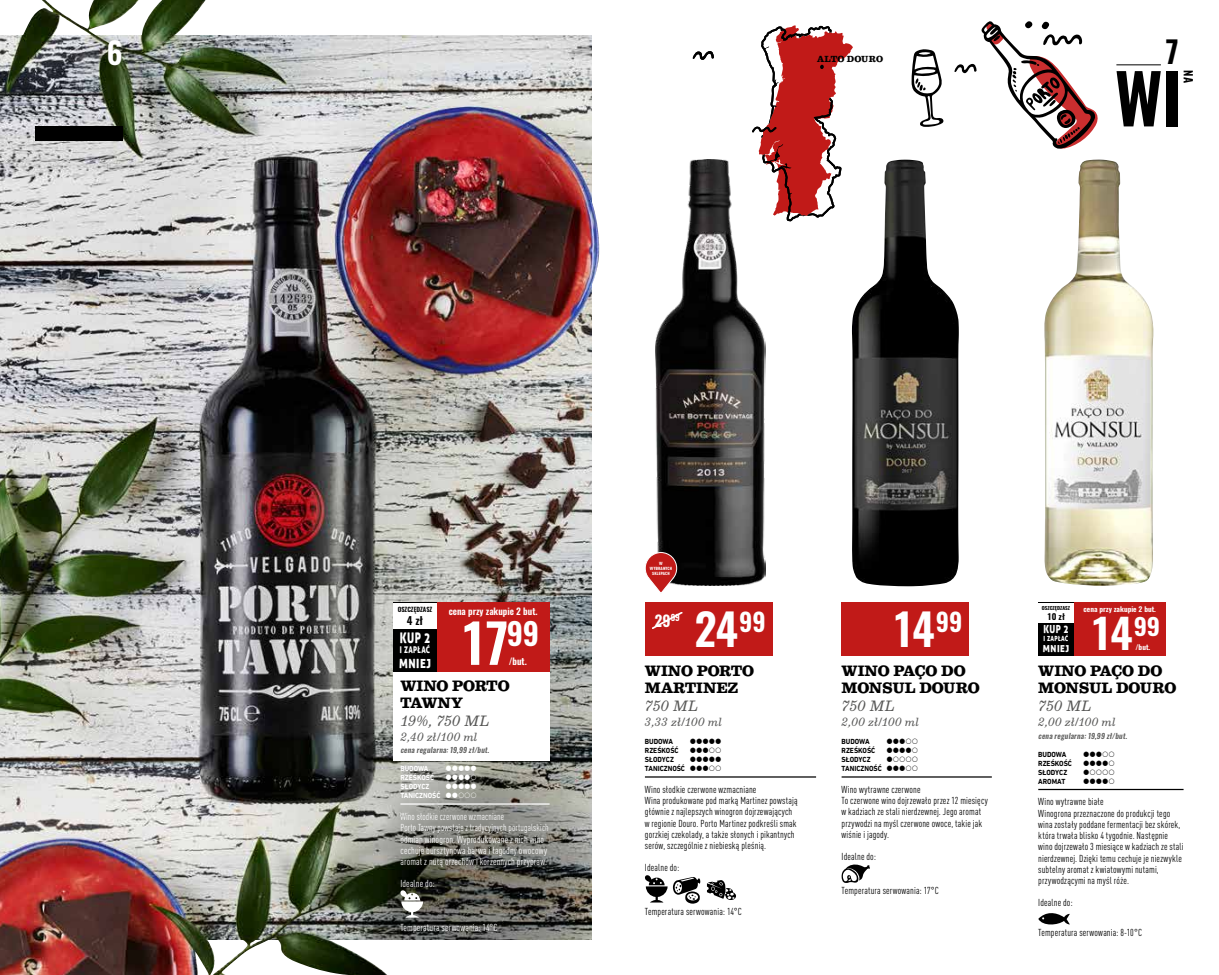
<style>
.page{position:relative;width:1219px;height:975px;background:#fff}
.page>*{position:absolute;margin:0;border:0;box-sizing:border-box;transform-origin:0 0}
.t1{font:600 68.38px "Oswald";color:#000}
.t2{font:600 53.62px "Oswald";color:#fff}
.t3{font:600 43.75px "Oswald";color:#fff}
.t4{font:600 40.88px "Oswald";color:#fff;scale:1.07 1}
.t5{font:600 30.25px "Oswald";color:#fff}
.t6{font:600 30.25px "Oswald";color:#000}
.t7{font:600 25px "Oswald";color:#fff}
.t8{font:700 15.62px/16.9px "Egizio URWTOT";letter-spacing:-.01em;color:#000}
.t9{font:italic 15.62px "Egizio URWTOT";letter-spacing:.015em;color:#575756}
.t10{font:600 15.25px "Oswald";color:#fff}
.t11{font:14.5px "Aller Display";color:#fff;scale:.75 1}
.t12{font:12.62px "Aller Display";letter-spacing:.05em;color:#fff;scale:.88 1}
.t13{font:italic 12.5px "Egizio URWTOT";letter-spacing:.01em;color:#575756}
.t14{font:600 11.38px "Oswald";color:#000}
.t15{font:11px "Aller Display";color:#fff;scale:.8 1}
.t16{font:600 11px "Oswald";color:#000}
.t17{font:condensed 10px/11.2px "DIN Pro";letter-spacing:.02em;color:#000}
.t18{font:condensed 10px/11.2px "DIN Pro";letter-spacing:.02em;color:#fff;scale:.93 1}
.t19{font:condensed 10px "DIN Pro";letter-spacing:.02em;color:#fff}
.t20{font:9.62px "Aller Display";letter-spacing:.05em;color:#fff;scale:.94 1}
.t21{font:700 9.25px "Egizio URWTOT";letter-spacing:.02em;color:#000}
.t22{font:9.25px "Aller Display";letter-spacing:.05em;color:#fff;scale:.75 1}
.t23{font:600 9.12px "Oswald";color:#fff}
.t24{font:600 8.38px "Oswald";color:#000;scale:1.07 1}
.t25{font:700 7.5px/9px "DIN Next LT Pro";letter-spacing:-.005em;color:#000;scale:.95 1}
.t26{font:italic 500 7.5px "Oswald";color:#575756}
.t27{font:700 7.5px/9px "DIN Next LT Pro";letter-spacing:-.005em;color:#fff;scale:.95 1}
.t28{font:600 7px "Oswald";color:#fff;scale:1.07 1}
.t29{font:7px "Aller Display";letter-spacing:.05em;color:#fff;scale:.8 1}
.t30{font:600 6.38px "Oswald";color:#000}
.t31{font:600 4.88px "Oswald";color:#000;scale:1.07 1}
.t32{font:900 condensed 4.5px/5.1px "DIN Pro";letter-spacing:.025em;color:#fff;text-align:center}
</style>
<div class="page">
<img style="left:0;top:35px;width:592px;height:904px">
<img style="left:7px;top:0;width:280px;height:158px">
<div style="left:393px;top:671px;width:157px;height:89px;background:#fff"></div>
<svg style="left:954px;top:21px;width:144px;height:128px"></svg>
<svg style="left:912px;top:49px;width:32px;height:78px"></svg>
<img style="left:656px;top:159px;width:109px;height:427px">
<img style="left:852px;top:159px;width:107px;height:427px">
<img style="left:1044px;top:159px;width:110px;height:427px">
<hr style="left:645px;top:776px;width:171px;height:1px;background:#000">
<svg style="left:707px;top:880px;width:29px;height:19px"></svg>
<svg style="left:645px;top:875px;width:56px;height:28px"></svg>
<hr style="left:400px;top:803px;width:150px;height:1px;background:#fff">
<svg style="left:400px;top:889px;width:23px;height:28px"></svg>
<hr style="left:1038px;top:788px;width:145px;height:2px;background:#000">
<svg style="left:1038px;top:913px;width:32px;height:12px"></svg>
<hr style="left:842px;top:776px;width:150px;height:1px;background:#000">
<svg style="left:841px;top:864px;width:29px;height:19px"></svg>
<div style="left:437px;top:602px;width:113px;height:70px;background:#c11a18"></div>
<div style="left:393px;top:602px;width:44px;height:70px;background:#000"></div>
<div style="left:393px;top:602px;width:44px;height:26px;background:#fff"></div>
<div style="left:645px;top:602px;width:127px;height:54px;background:#c11a18"></div>
<svg style="left:652px;top:612px;width:30px;height:16px"></svg>
<div style="left:1074px;top:602px;width:92px;height:53px;background:#c11a18"></div>
<div style="left:1038px;top:602px;width:36px;height:53px;background:#000"></div>
<div style="left:1038px;top:602px;width:36px;height:20px;background:#fff"></div>
<div style="left:842px;top:602px;width:127px;height:54px;background:#c11a18"></div>
<svg style="left:645px;top:552px;width:32px;height:40px"></svg>
<div style="left:35px;top:126px;width:88px;height:14px;background:#000"></div>
<hr style="left:1116px;top:64px;width:45px;height:1px;background:#000">
<svg style="left:693px;top:51px;width:21px;height:9px"></svg>
<svg style="left:752px;top:25px;width:101px;height:196px"></svg>
<svg style="left:446px;top:765px;width:30px;height:33px"></svg>
<h3 class="t5" style="left:107px;top:32px;width:17px">6</h3>
<p class="t21" style="left:817px;top:53px;width:67px">ALTO DOURO</p>
<h3 class="t6" style="left:1165px;top:31px;width:16px">7</h3>
<p class="t14" style="left:1196px;top:70px;width:14px;rotate:90deg">NA</p>
<h1 class="t1" style="left:1114px;top:51px;width:69px">WI</h1>
<p class="t30" style="left:398px;top:605px;width:36px">OSZCZĘDZASZ</p>
<p class="t16" style="left:407px;top:613px;width:18px">4 zł</p>
<h3 class="t11" style="left:400px;top:628px;width:42px">KUP 2</h3>
<p class="t22" style="left:400px;top:644px;width:42px">I ZAPŁAĆ</p>
<p class="t12" style="left:399px;top:655px;width:38px">MNIEJ</p>
<p class="t23" style="left:449px;top:604px;width:90px">cena przy zakupie 2 but.</p>
<h2 class="t2" style="left:460px;top:605px;width:81px">17<sup>99</sup></h2>
<p class="t23" style="left:509px;top:654px;width:20px">/but.</p>
<h3 class="t8" style="left:400px;top:677px;width:111px">WINO PORTO<br>TAWNY</h3>
<h3 class="t9" style="left:400px;top:711px;width:90px">19%, 750 ML</h3>
<p class="t13" style="left:400px;top:729px;width:78px">2,40 zł/100 ml</p>
<p class="t26" style="left:400px;top:746px;width:92px">cenaregularna:19,99 zł/but.</p>
<p class="t27" style="left:400px;top:764px;width:44px">BUDOWA<br>RZEŚKOŚĆ<br>SŁODYCZ<br>TANICZNOŚĆ</p>
<p class="t18" style="left:400px;top:810px;width:161px">Wino słodkie czerwone wzmacniane<br>Porto Tawny powstaje z tradycyjnych portugalskich odmian winogron. Wyprodukowane z nich wino cechuje bursztynowa barwa i łagodny owocowy aromat z nutą orzechów i korzennych przypraw.</p>
<p class="t19" style="left:400px;top:877px;width:36px">Idealne do:</p>
<p class="t19" style="left:400px;top:921px;width:99px">Temperatura serwowania: 14°C</p>
<p class="t32" style="left:650px;top:560px;width:24px">W<br>WYBRANYCH<br>SKLEPACH</p>
<h3 class="t10" style="left:654px;top:609px;width:27px">29<sup>99</sup></h3>
<h3 class="t3" style="left:694px;top:598px;width:73px">24<sup>99</sup></h3>
<h3 class="t8" style="left:645px;top:662px;width:111px">WINO PORTO<br>MARTINEZ</h3>
<h3 class="t9" style="left:645px;top:697px;width:54px">750 ML</h3>
<p class="t13" style="left:645px;top:715px;width:78px">3,33 zł/100 ml</p>
<p class="t25" style="left:645px;top:737px;width:44px">BUDOWA<br>RZEŚKOŚĆ<br>SŁODYCZ<br>TANICZNOŚĆ</p>
<p class="t17" style="left:645px;top:783px;width:154px">Wino słodkie czerwone wzmacniane<br>Wina produkowane pod marką Martinez powstają głównie z najlepszych winogron dojrzewających w regionie Douro. Porto Martinez podkreśli smak gorzkiej czekolady, a także słonych i pikantnych serów, szczególnie z niebieską pleśnią.</p>
<p class="t17" style="left:645px;top:861px;width:36px">Idealne do:</p>
<p class="t17" style="left:645px;top:905px;width:99px">Temperatura serwowania: 14°C</p>
<h3 class="t7" style="left:936px;top:604px;width:28px">99</h3>
<h3 class="t3" style="left:892px;top:598px;width:45px">14</h3>
<h3 class="t8" style="left:842px;top:662px;width:140px">WINO PAÇO DO<br>MONSUL DOURO</h3>
<h3 class="t9" style="left:842px;top:697px;width:54px">750 ML</h3>
<p class="t13" style="left:842px;top:715px;width:78px">2,00 zł/100 ml</p>
<p class="t25" style="left:842px;top:737px;width:44px">BUDOWA<br>RZEŚKOŚĆ<br>SŁODYCZ<br>TANICZNOŚĆ</p>
<p class="t17" style="left:842px;top:783px;width:148px">Wino wytrawne czerwone<br>To czerwone wino dojrzewało przez 12 miesięcy w kadziach ze stali nierdzewnej. Jego aromat przywodzi na myśl czerwone owoce, takie jak wiśnie i jagody.</p>
<p class="t17" style="left:842px;top:851px;width:36px">Idealne do:</p>
<p class="t17" style="left:842px;top:885px;width:99px">Temperatura serwowania: 17°C</p>
<p class="t31" style="left:1042px;top:604px;width:28px">OSZCZĘDZASZ</p>
<p class="t24" style="left:1047px;top:610px;width:18px">10 zł</p>
<p class="t15" style="left:1043px;top:622px;width:33px">KUP 2</p>
<p class="t29" style="left:1044px;top:634px;width:32px">I ZAPŁAĆ</p>
<p class="t20" style="left:1043px;top:642px;width:29px">MNIEJ</p>
<p class="t28" style="left:1083px;top:604px;width:69px">cena przy zakupie 2 but.</p>
<h3 class="t4" style="left:1090px;top:605px;width:67px">14<sup>99</sup></h3>
<p class="t28" style="left:1135px;top:642px;width:15px">/but.</p>
<h3 class="t8" style="left:1038px;top:662px;width:140px">WINO PAÇO DO<br>MONSUL DOURO</h3>
<h3 class="t9" style="left:1038px;top:697px;width:54px">750 ML</h3>
<p class="t13" style="left:1038px;top:715px;width:78px">2,00 zł/100 ml</p>
<p class="t26" style="left:1038px;top:731px;width:92px">cenaregularna:19,99 zł/but.</p>
<p class="t25" style="left:1038px;top:749px;width:37px">BUDOWA<br>RZEŚKOŚĆ<br>SŁODYCZ<br>AROMAT</p>
<p class="t17" style="left:1038px;top:796px;width:147px">Wino wytrawne białe<br>Winogrona przeznaczone do produkcji tego wina zostały poddane fermentacji bez skórek, która trwała blisko 4 tygodnie. Następnie wino dojrzewało 3 miesiące w kadziach ze stali nierdzewnej. Dzięki temu cechuje je niezwykle subtelny aromat z kwiatowymi nutami, przywodzącymi na myśl róże.</p>
<p class="t17" style="left:1038px;top:896px;width:36px">Idealne do:</p>
<p class="t17" style="left:1038px;top:926px;width:105px">Temperatura serwowania: 8-10°C</p>
</div>
